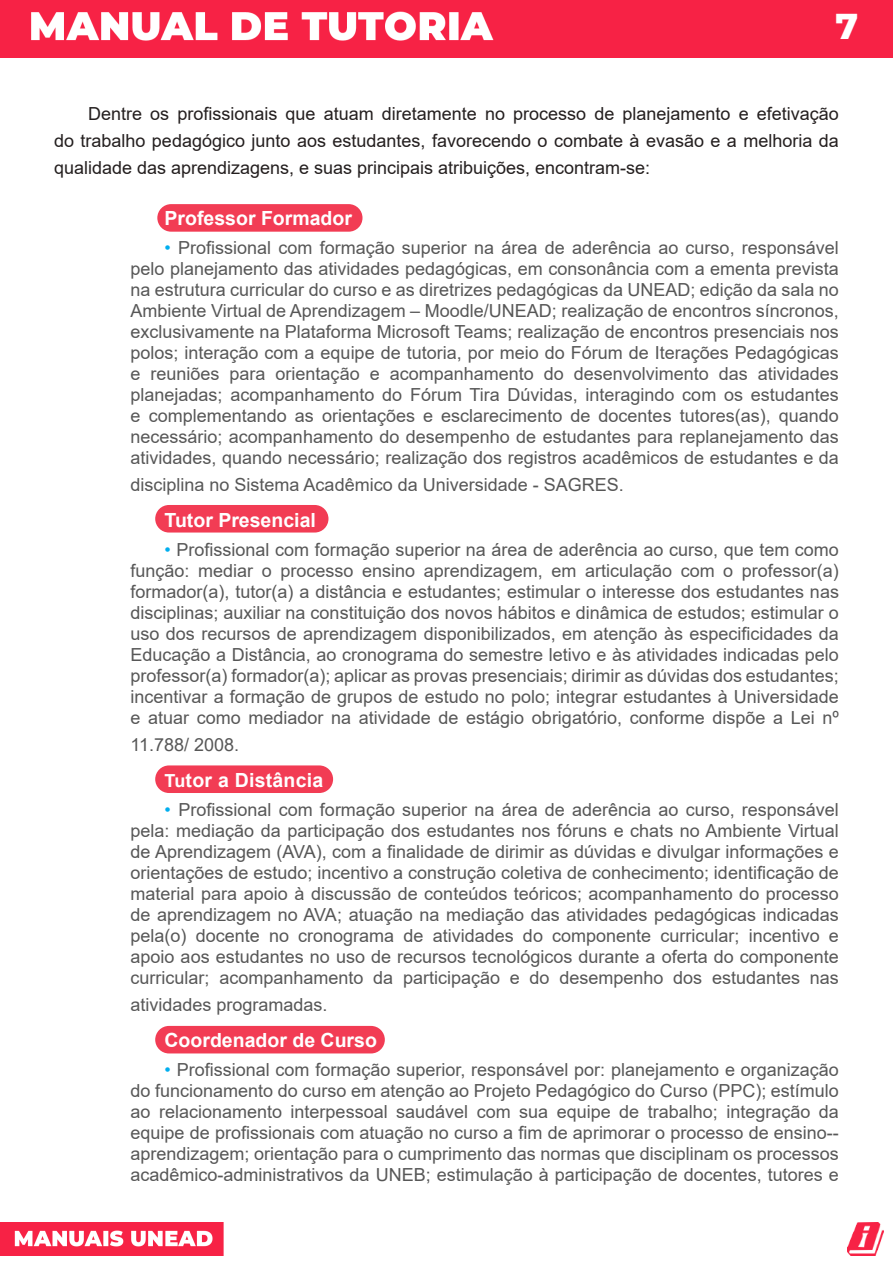
<style>
.page{position:relative;width:893px;height:1263px;background:#fff}
.page>*{position:absolute;margin:0;border:0;box-sizing:border-box;transform-origin:0 0}
.t1{font:800 36px "Montserrat";color:#fff}
.t2{font:700 19.5px "Arial";color:#fff}
.t3{font:18px/21px "Arial";color:#575757;text-align:justify}
.t4{font:18px/27px "Arial";color:#241f1f;text-align:justify}
.s1{color:#00aeef}
.s2{font-size:18px}
</style>
<div class="page">
<img style="left:0;top:0;width:893px;height:57px">
<img style="left:0;top:1223px;width:224px;height:32px">
<img style="left:847px;top:1223px;width:36px;height:32px">
<div style="left:157px;top:204px;width:205px;height:28px;background:#f23c54;border-radius:14px"></div>
<div style="left:155px;top:505px;width:173px;height:27px;background:#f23c54;border-radius:14px"></div>
<div style="left:155px;top:765px;width:178px;height:28px;background:#f23c54;border-radius:14px"></div>
<div style="left:155px;top:1026px;width:230px;height:27px;background:#f23c54;border-radius:14px"></div>
<h1 class="t1" style="left:836px;top:0;width:24px">7</h1>
<p class="t4" style="left:54px;top:101px;width:786px;text-indent:34px">Dentre os profissionais que atuam diretamente no processo de planejamento e efetivação do trabalho pedagógico junto aos estudantes, favorecendo o combate à evasão e a melhoria da qualidade das aprendizagens, e suas principais atribuições, encontram-se:</p>
<p class="t2" style="left:165px;top:204px;width:189px">Professor Formador</p>
<p class="t3" style="left:131px;top:237px;width:710px;text-indent:34px"><span class="s1">•</span> Profissional com formação superior na área de aderência ao curso, responsável pelo planejamento das atividades pedagógicas, em consonância com a ementa prevista na estrutura curricular do curso e as diretrizes pedagógicas da UNEAD; edição da sala no Ambiente Virtual de Aprendizagem – Moodle/UNEAD; realização de encontros síncronos, exclusivamente na Plataforma Microsoft Teams; realização de encontros presenciais nos polos; interação com a equipe de tutoria, por meio do Fórum de Iterações Pedagógicas e reuniões para orientação e acompanhamento do desenvolvimento das atividades planejadas; acompanhamento do Fórum Tira Dúvidas, interagindo com os estudantes e complementando as orientações e esclarecimento de docentes tutores(as), quando necessário; acompanhamento do desempenho de estudantes para replanejamento das atividades, quando necessário; realização dos registros acadêmicos de estudantes e da</p>
<p class="t3" style="left:131px;top:474px;width:495px">disciplina no Sistema Acadêmico da Universidade - SAGRES.</p>
<p class="t2" style="left:165px;top:506px;width:153px">Tutor Presencial</p>
<p class="t3" style="left:131px;top:539px;width:710px;text-indent:34px"><span class="s1">•</span> Profissional com formação superior na área de aderência ao curso, que tem como função: mediar o processo ensino aprendizagem, em articulação com o professor(a) formador(a), tutor(a) a distância e estudantes; estimular o interesse dos estudantes nas disciplinas; auxiliar na constituição dos novos hábitos e dinâmica de estudos; estimular o uso dos recursos de aprendizagem disponibilizados, em atenção às especificidades da Educação a Distância, ao cronograma do semestre letivo e às atividades indicadas pelo professor(a) formador(a); aplicar as provas presenciais; dirimir as dúvidas dos estudantes; incentivar a formação de grupos de estudo no polo; integrar estudantes à Universidade e atuar como mediador na atividade de estágio obrigatório, conforme dispõe a Lei nº</p>
<p class="t3" style="left:131px;top:734px;width:110px">11.788/ 2008.</p>
<p class="t2" style="left:165px;top:766px;width:160px"><span class="s2">Tu</span>tor a Distância</p>
<p class="t3" style="left:131px;top:799px;width:710px;text-indent:34px"><span class="s1">•</span> Profissional com formação superior na área de aderência ao curso, responsável pela: mediação da participação dos estudantes nos fóruns e chats no Ambiente Virtual de Aprendizagem (AVA), com a finalidade de dirimir as dúvidas e divulgar informações e orientações de estudo; incentivo a construção coletiva de conhecimento; identificação de material para apoio à discussão de conteúdos teóricos; acompanhamento do processo de aprendizagem no AVA; atuação na mediação das atividades pedagógicas indicadas pela(o) docente no cronograma de atividades do componente curricular; incentivo e apoio aos estudantes no uso de recursos tecnológicos durante a oferta do componente curricular; acompanhamento da participação e do desempenho dos estudantes nas</p>
<p class="t3" style="left:131px;top:994px;width:199px">atividades programadas.</p>
<p class="t2" style="left:165px;top:1026px;width:214px">Coordenador de Curso</p>
<p class="t3" style="left:131px;top:1059px;width:710px;text-indent:34px"><span class="s1">•</span> Profissional com formação superior, responsável por: planejamento e organização do funcionamento do curso em atenção ao Projeto Pedagógico do Curso (PPC); estímulo ao relacionamento interpessoal saudável com sua equipe de trabalho; integração da equipe de profissionais com atuação no curso a fim de aprimorar o processo de ensino-- aprendizagem; orientação para o cumprimento das normas que disciplinam os processos acadêmico-administrativos da UNEB; estimulação à participação de docentes, tutores e</p>
</div>
